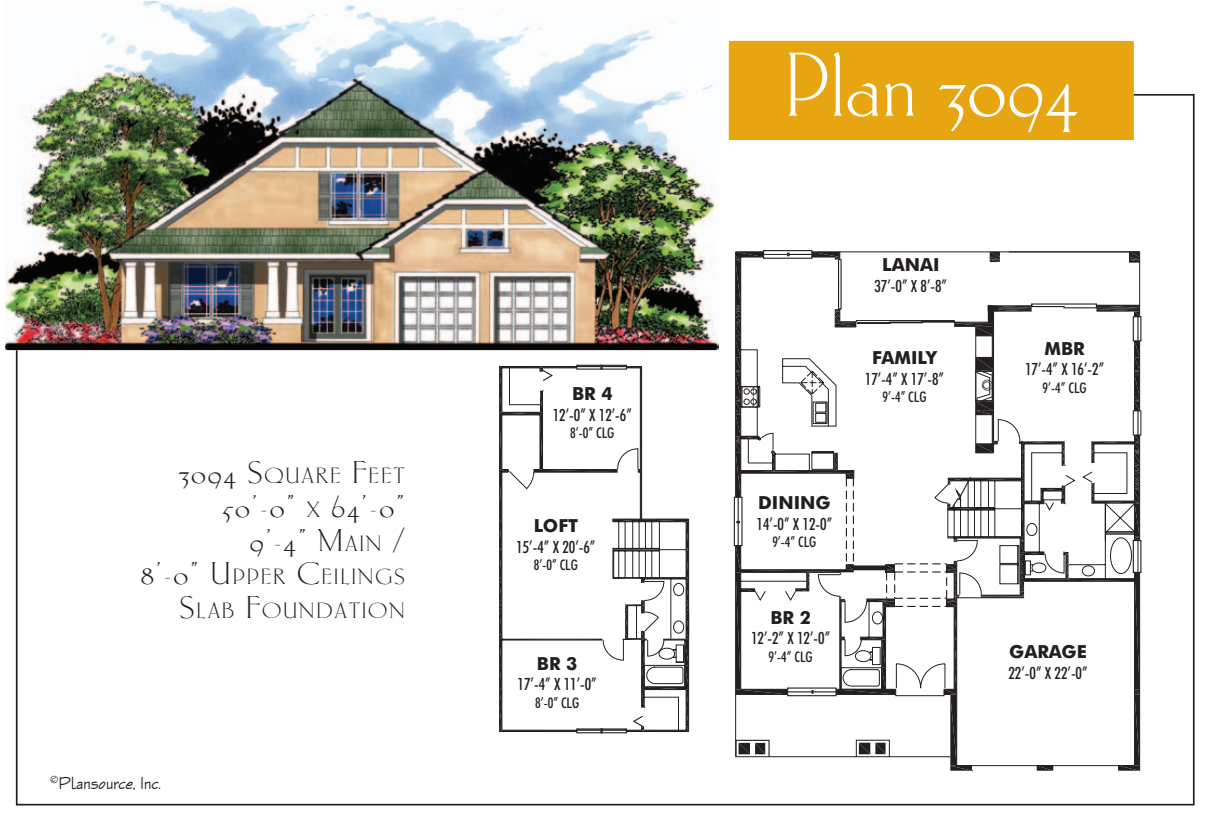
<style>
.page{position:relative;width:1207px;height:822px;background:#fff}
.page>*{position:absolute;margin:0;border:0;box-sizing:border-box;transform-origin:0 0}
.t1{font:94.5px "Carlton Let Plain";letter-spacing:.01em;color:#fff}
.t2{font:32.62px/33.8px "Carlton Let Plain";color:#231f20;text-align:right;scale:1.1 1}
.t3{font:22.72px/33.8px "Carlton Let Plain";letter-spacing:.07em;color:#231f20;text-align:right;scale:1.1 1}
.t4{font:700 18px "Futura BT";color:#231f20}
.t5{font:18px "Enviro D";color:#231f20}
.t6{font:500 condensed 16.88px "Futura BT";color:#231f20}
.t7{font:500 condensed 14.62px "Futura BT";color:#231f20}
.s1{font-size:32.62px}
.s2{font-size:22.72px}
</style>
<div class="page">
<svg style="left:499px;top:252px;width:642px;height:518px"></svg>
<svg style="left:853px;top:565px;width:34px;height:4px"></svg>
<div style="left:988px;top:305px;width:5px;height:17px;background:#231f20"></div>
<div style="left:987px;top:305px;width:11px;height:6px;background:#231f20"></div>
<svg style="left:719px;top:40px;width:106px;height:310px"></svg>
<img style="left:5px;top:1px;width:714px;height:349px">
<div style="left:729px;top:41px;width:405px;height:99px;background:#e7a512"></div>
<h3 class="t3" style="left:179px;top:459px;width:207px"><span class="s1">3094 S</span>QUARE <span class="s1">F</span>EET</h3>
<h2 class="t2" style="left:223px;top:490px;width:167px">50’-0” <span class="s2">X</span> 64’-0”<br>9’-4” M<span class="s2">AIN</span> /</h2>
<h3 class="t3" style="left:141px;top:560px;width:242px"><span class="s1">8’-0” U</span>PPER <span class="s1">C</span>EILINGS<br><span class="s1">S</span>LAB <span class="s1">F</span>OUNDATION</h3>
<p class="t5" style="left:50px;top:773px;width:112px"><sup>©</sup>Plansource, Inc.</p>
<h1 class="t1" style="left:784px;top:38px;width:296px">Plan 3094</h1>
<p class="t4" style="left:882px;top:254px;width:59px">LANAI</p>
<p class="t6" style="left:874px;top:275px;width:74px">37’-0” X 8’-8”</p>
<p class="t4" style="left:872px;top:347px;width:66px">FAMILY</p>
<p class="t6" style="left:865px;top:368px;width:81px">17’-4” X 17’-8”</p>
<p class="t4" style="left:572px;top:383px;width:42px">BR 4</p>
<p class="t7" style="left:882px;top:388px;width:46px">9’-4” CLG</p>
<p class="t6" style="left:553px;top:404px;width:81px">12’-0” X 12’-6”</p>
<p class="t7" style="left:570px;top:424px;width:46px">8’-0” CLG</p>
<p class="t4" style="left:534px;top:514px;width:46px">LOFT</p>
<p class="t6" style="left:516px;top:536px;width:81px">15’-4” X 20’-6”</p>
<p class="t7" style="left:534px;top:555px;width:46px">8’-0” CLG</p>
<p class="t4" style="left:537px;top:652px;width:42px">BR 3</p>
<p class="t6" style="left:518px;top:673px;width:81px">17’-4” X 11’-0”</p>
<p class="t7" style="left:535px;top:693px;width:46px">8’-0” CLG</p>
<p class="t4" style="left:758px;top:492px;width:74px">DINING</p>
<p class="t6" style="left:756px;top:513px;width:77px">14’-0” X 12-0”</p>
<p class="t7" style="left:772px;top:533px;width:46px">9’-4” CLG</p>
<p class="t4" style="left:770px;top:606px;width:42px">BR 2</p>
<p class="t6" style="left:751px;top:627px;width:81px">12’-2” X 12’-0”</p>
<p class="t7" style="left:768px;top:647px;width:46px">9’-4” CLG</p>
<p class="t4" style="left:1044px;top:337px;width:42px">MBR</p>
<p class="t6" style="left:1025px;top:359px;width:81px">17’-4” X 16’-2”</p>
<p class="t7" style="left:1042px;top:378px;width:46px">9’-4” CLG</p>
<p class="t4" style="left:1009px;top:640px;width:79px">GARAGE</p>
<p class="t6" style="left:1008px;top:662px;width:81px">22’-0” X 22’-0”</p>
</div>
